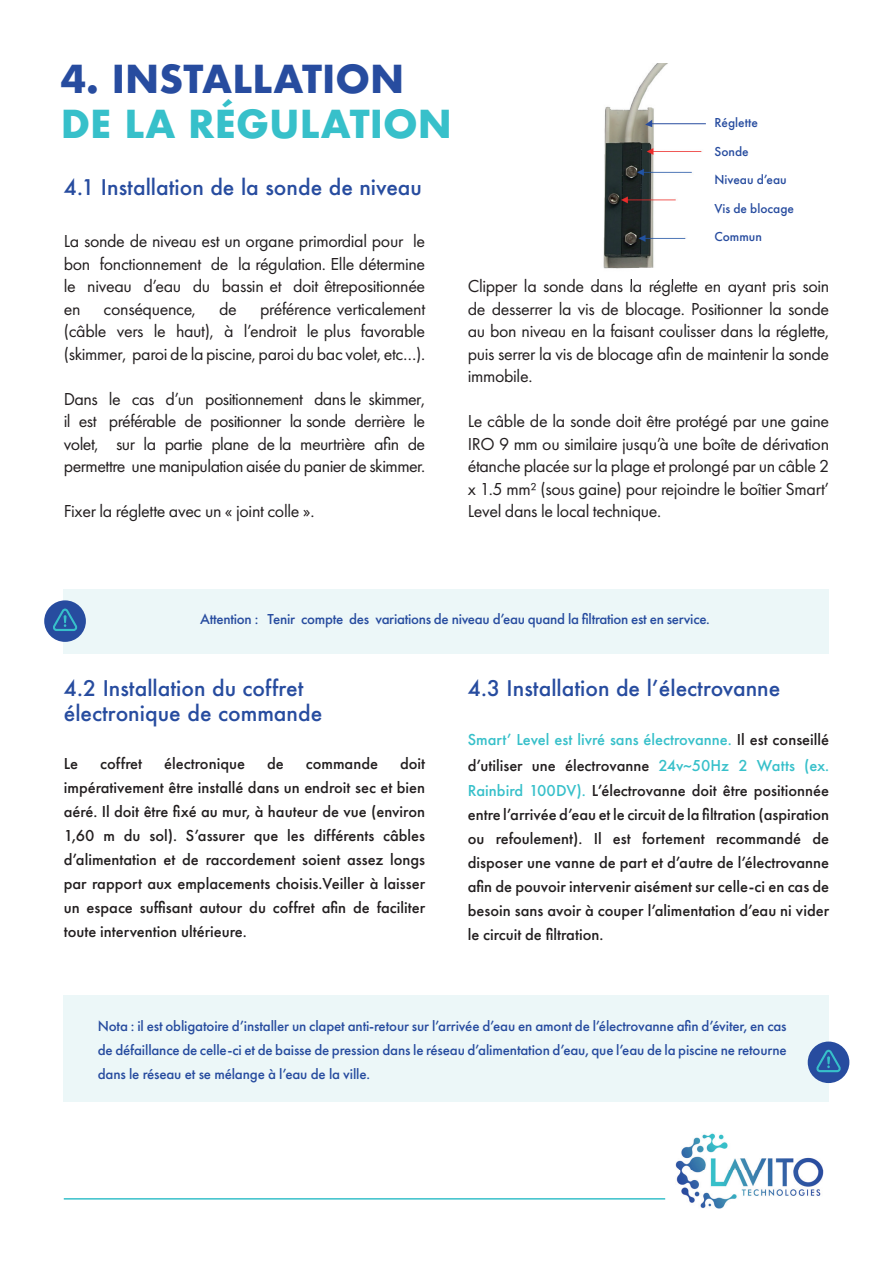
<style>
.page{position:relative;width:893px;height:1263px;background:#fff}
.page>*{position:absolute;margin:0;border:0;box-sizing:border-box;transform-origin:0 0}
.t1{font:700 37.5px "Futura";color:#274c9f}
.t2{font:700 37.5px "Futura";color:#37c0ca}
.t3{font:500 21px/25.2px "Futura";color:#274c9f}
.t4{font:18px/22.5px "Futura PT";letter-spacing:-.02em;color:#231f20;text-align:justify}
.t5{font:500 16.5px/24px "Futura PT";color:#231f20;text-align:justify}
.t6{font:500 15px/24px "Futura PT";letter-spacing:-.02em;color:#274c9f;text-align:justify}
.t7{font:500 13.5px/28.5px "Futura PT";color:#274c9f}
.s1{color:#37c0ca}
</style>
<div class="page">
<div style="left:64px;top:589px;width:765px;height:64px;background:#ecf7f8"></div>
<img style="left:603px;top:64px;width:103px;height:205px">
<img style="left:597px;top:279px;width:167px;height:5px">
<div style="left:64px;top:995px;width:765px;height:106px;background:#ecf7f8"></div>
<div style="left:808px;top:1041px;width:41px;height:42px;background:#274c9f;border-radius:50%"></div>
<svg style="left:816px;top:1050px;width:25px;height:22px"></svg>
<div style="left:44px;top:600px;width:42px;height:42px;background:#274c9f;border-radius:50%"></div>
<svg style="left:53px;top:608px;width:24px;height:23px"></svg>
<hr style="left:651px;top:123px;width:55px;height:1px;background:#274c9f">
<svg style="left:645px;top:120px;width:7px;height:7px"></svg>
<img style="left:676px;top:1133px;width:147px;height:76px">
<hr style="left:64px;top:1198px;width:601px;height:1px;background:#37c0ca">
<h1 class="t1" style="left:61px;top:52px;width:345px">4. INSTALLATION</h1>
<h1 class="t2" style="left:61px;top:97px;width:393px">DE LA RÉGULATION</h1>
<p class="t3" style="left:64px;top:174px;width:360px">4.1 Installation de la sonde de niveau</p>
<p class="t4" style="left:64px;top:230px;width:363px">La sonde de niveau est un organe primordial pour le bon fonctionnement de la régulation. Elle détermine le niveau d’eau du bassin et doit êtrepositionnée en</p>
<p class="t4" style="left:64px;top:297px;width:363px;text-indent:196px">préférence verticalement (câble vers le haut), à l’endroit le plus favorable (skimmer, paroi de la piscine, paroi du bac volet, etc…).</p>
<p class="t4" style="left:64px;top:387px;width:363px">Dans le cas d’un positionnement dans le skimmer, il est préférable de positionner la sonde derrière le volet, sur la partie plane de la meurtrière afin de permettre une manipulation aisée du panier de skimmer.</p>
<p class="t4" style="left:64px;top:500px;width:252px">Fixer la réglette avec un « joint colle ».</p>
<p class="t4" style="left:104px;top:297px;width:94px">conséquence,</p>
<p class="t4" style="left:219px;top:297px;width:19px">de</p>
<p class="t7" style="left:714px;top:109px;width:81px">Réglette<br>Sonde<br>Niveau d’eau<br>Vis de blocage<br>Commun</p>
<p class="t4" style="left:468px;top:275px;width:363px">Clipper la sonde dans la réglette en ayant pris soin de desserrer la vis de blocage. Positionner la sonde au bon niveau en la faisant coulisser dans la réglette, puis serrer la vis de blocage afin de maintenir la sonde immobile.</p>
<p class="t4" style="left:468px;top:410px;width:363px">Le câble de la sonde doit être protégé par une gaine IRO 9 mm ou similaire jusqu’à une boîte de dérivation étanche placée sur la plage et prolongé par un câble 2 x 1.5 mm² (sous gaine) pour rejoindre le boîtier Smart’ Level dans le local technique.</p>
<p class="t6" style="left:200px;top:607px;width:511px">Attention : Tenir compte des variations de niveau d’eau quand la filtration est en service.</p>
<p class="t3" style="left:64px;top:675px;width:260px">4.2 Installation du coffret électronique de commande</p>
<p class="t5" style="left:64px;top:751px;width:16px">Le</p>
<p class="t5" style="left:100px;top:751px;width:44px">coffret</p>
<p class="t5" style="left:164px;top:751px;width:82px">électronique</p>
<p class="t5" style="left:267px;top:751px;width:18px">de</p>
<p class="t5" style="left:306px;top:751px;width:74px">commande</p>
<p class="t5" style="left:64px;top:751px;width:363px;text-indent:336px">doit impérativement être installé dans un endroit sec et bien aéré. Il doit être fixé au mur, à hauteur de vue (environ 1,60 m du sol). S’assurer que les différents câbles d’alimentation et de raccordement soient assez longs par rapport aux emplacements choisis.Veiller à laisser un espace suffisant autour du coffret afin de faciliter toute intervention ultérieure.</p>
<p class="t3" style="left:468px;top:675px;width:314px">4.3 Installation de lʼélectrovanne</p>
<p class="t5" style="left:468px;top:727px;width:363px;line-height:25.5px"><span class="s1">Smart’ Level est livré sans électrovanne.</span> Il est conseillé d’utiliser une électrovanne <span class="s1">24v~50Hz 2 Watts (ex.<br>Rainbird 100DV).</span> L’électrovanne doit être positionnée</p>
<p class="t5" style="left:468px;top:803px;width:363px">entre l’arrivée d’eau et le circuit de la filtration (aspiration ou refoulement). Il est fortement recommandé de disposer une vanne de part et d’autre de l’électrovanne afin de pouvoir intervenir aisément sur celle-ci en cas de besoin sans avoir à couper l’alimentation d’eau ni vider le circuit de filtration.</p>
<p class="t6" style="left:98px;top:1014px;width:690px">Nota : il est obligatoire d’installer un clapet anti-retour sur l’arrivée d’eau en amont de l’électrovanne afin d’éviter, en cas de défaillance de celle-ci et de baisse de pression dans le réseau d’alimentation d’eau, que l’eau de la piscine ne retourne dans le réseau et se mélange à l’eau de la ville.</p>
</div>
